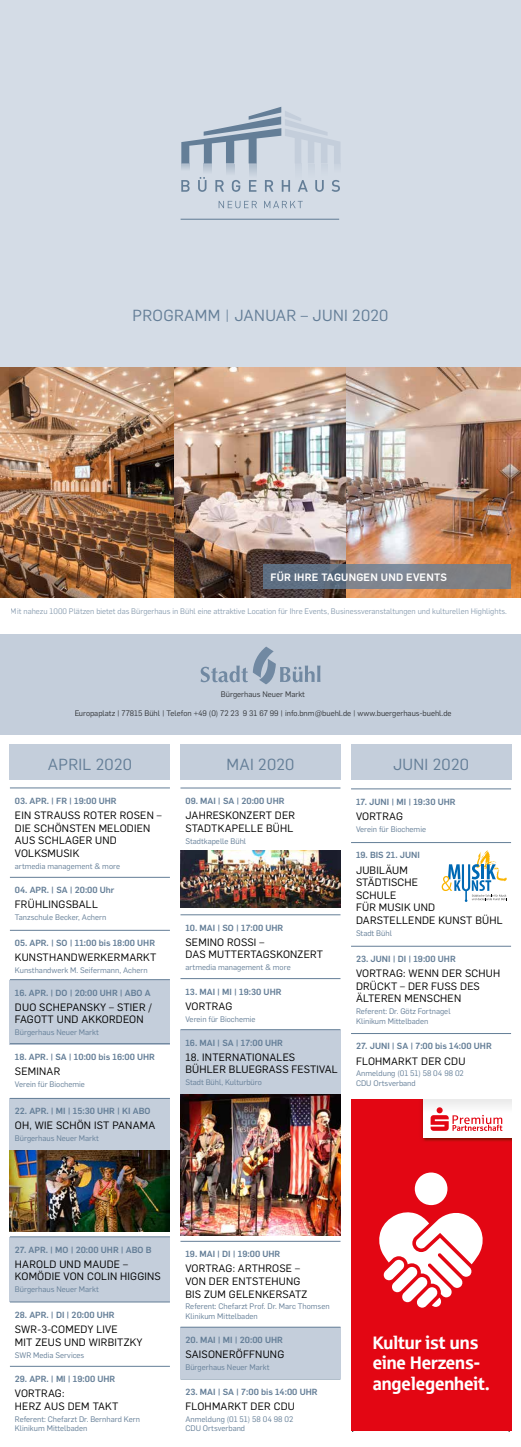
<style>
.page{position:relative;width:521px;height:1447px;background:#fff}
.page>*{position:absolute;margin:0;border:0;box-sizing:border-box;transform-origin:0 0}
.t1{font:18.11px/20.6px "Sparkasse Head";color:#fff}
.t2{font:15.75px "Flama";letter-spacing:.02em;color:#647e97}
.t3{font:10.5px/12.6px "Flama";letter-spacing:.02em;color:#000}
.t4{font:500 10.5px "Flama";letter-spacing:.02em;color:#fff}
.t5{font:500 8.75px "Flama";color:#647e97}
.t6{font:7.88px/9.5px "Flama";color:#647e97}
.t7{font:7.88px "Flama";color:#000}
.s1{font-weight:300}
</style>
<div class="page">
<div style="left:351px;top:1099px;width:160px;height:331px;background:#e30613"></div>
<img style="left:421px;top:1099px;width:2px;height:41px">
<img style="left:423px;top:1137px;width:88px;height:4px">
<div style="left:423px;top:1099px;width:88px;height:38px;background:linear-gradient(to right,#f8f8f8,#f8f8f8)"></div>
<svg style="left:431px;top:1107px;width:71px;height:23px;background:#f5b5b9"></svg>
<svg style="left:379px;top:1172px;width:104px;height:135px"></svg>
<svg style="left:508px;top:1099px;width:4px;height:3px"></svg>
<svg style="left:508px;top:1424px;width:4px;height:8px"></svg>
<div style="left:0;top:0;width:521px;height:367px;background:#d4dce6"></div>
<div style="left:0;top:634px;width:521px;height:100px;background:#c4cedb"></div>
<hr style="left:181px;top:219px;width:158px;height:1px;background:#647e97">
<svg style="left:219px;top:201px;width:84px;height:7px"></svg>
<svg style="left:181px;top:177px;width:159px;height:15px"></svg>
<div style="left:295px;top:164px;width:6px;height:22px;background:#d0d8e3"></div>
<svg style="left:181px;top:164px;width:8px;height:5px"></svg>
<svg style="left:181px;top:107px;width:159px;height:56px"></svg>
<svg style="left:204px;top:164px;width:8px;height:16px"></svg>
<svg style="left:226px;top:164px;width:8px;height:18px"></svg>
<svg style="left:249px;top:164px;width:8px;height:22px"></svg>
<div style="left:308px;top:164px;width:6px;height:18px;background:#cfd8e3"></div>
<div style="left:321px;top:164px;width:6px;height:16px;background:#d0d8e3"></div>
<div style="left:334px;top:164px;width:6px;height:12px;background:#d0d8e3"></div>
<svg style="left:201px;top:646px;width:119px;height:38px"></svg>
<img style="left:0;top:367px;width:521px;height:231px">
<svg style="left:263px;top:563px;width:247px;height:25px;background:#757b85"></svg>
<hr style="left:10px;top:787px;width:160px;height:1px;background:#647e97">
<hr style="left:10px;top:876px;width:160px;height:1px;background:#647e97">
<hr style="left:10px;top:929px;width:160px;height:1px;background:#647e97">
<hr style="left:180px;top:914px;width:160px;height:1px;background:#647e97">
<hr style="left:180px;top:978px;width:160px;height:1px;background:#647e97">
<div style="left:10px;top:979px;width:160px;height:65px;background:#c4cedb"></div>
<hr style="left:10px;top:979px;width:160px;height:1px;background:#647e97">
<hr style="left:10px;top:1043px;width:160px;height:1px;background:#647e97">
<div style="left:10px;top:1098px;width:160px;height:52px;background:#c4cedb"></div>
<hr style="left:10px;top:1097px;width:160px;height:1px;background:#647e97">
<div style="left:10px;top:1236px;width:160px;height:65px;background:#c4cedb"></div>
<hr style="left:10px;top:1236px;width:160px;height:1px;background:#647e97">
<hr style="left:10px;top:1301px;width:160px;height:1px;background:#647e97">
<hr style="left:10px;top:1365px;width:160px;height:1px;background:#647e97">
<hr style="left:180px;top:787px;width:160px;height:1px;background:#647e97">
<hr style="left:351px;top:788px;width:160px;height:1px;background:#647e97">
<hr style="left:351px;top:842px;width:160px;height:1px;background:#647e97">
<hr style="left:351px;top:945px;width:160px;height:1px;background:#647e97">
<hr style="left:351px;top:1032px;width:160px;height:1px;background:#647e97">
<div style="left:180px;top:1029px;width:160px;height:65px;background:#c4cedb"></div>
<hr style="left:180px;top:1029px;width:160px;height:1px;background:#647e97">
<hr style="left:180px;top:1378px;width:160px;height:1px;background:#647e97">
<div style="left:180px;top:1327px;width:160px;height:51px;background:#c4cedb"></div>
<hr style="left:180px;top:1326px;width:160px;height:1px;background:#647e97">
<hr style="left:180px;top:1240px;width:160px;height:1px;background:#647e97">
<div style="left:10px;top:744px;width:160px;height:35px;background:#c4cedb"></div>
<div style="left:180px;top:744px;width:160px;height:35px;background:#c4cedb"></div>
<div style="left:351px;top:744px;width:160px;height:35px;background:#c4cedb"></div>
<img style="left:180px;top:1094px;width:160px;height:141px">
<img style="left:180px;top:850px;width:160px;height:57px">
<svg style="left:442px;top:850px;width:65px;height:51px"></svg>
<img style="left:10px;top:1150px;width:160px;height:81px">
<h2 class="t2" style="left:133px;top:304px;width:257px">PROGRAMM <span class="s1">|</span> JANUAR – JUNI 2020</h2>
<h3 class="t4" style="left:270px;top:569px;width:178px">FÜR IHRE TAGUNGEN UND EVENTS</h3>
<p class="t6" style="left:11px;top:605px;width:497px">Mit nahezu 1000 Plätzen bietet das Bürgerhaus in Bühl eine attraktive Location für Ihre Events, Businessveranstaltungen und kulturellen Highlights.</p>
<p class="t7" style="left:221px;top:688px;width:85px">Bürgerhaus Neuer Markt</p>
<p class="t7" style="left:74px;top:707px;width:379px">Europaplatz | 77815 Bühl | Telefon +49 (0) 72 23 9 31 67 99 | info.bnm@buehl.de | www.buergerhaus-buehl.de</p>
<h2 class="t2" style="left:48px;top:753px;width:86px">APRIL 2020</h2>
<h2 class="t2" style="left:226px;top:753px;width:69px">MAI 2020</h2>
<h2 class="t2" style="left:393px;top:753px;width:77px">JUNI 2020</h2>
<p class="t5" style="left:15px;top:794px;width:103px">03. APR. | FR | 19:00 UHR</p>
<h3 class="t3" style="left:15px;top:808px;width:148px">EIN STRAUSS ROTER ROSEN –<br>DIE SCHÖNSTEN MELODIEN<br>AUS SCHLAGER UND<br>VOLKSMUSIK</h3>
<p class="t6" style="left:15px;top:860px;width:107px">artmedia management &amp; more</p>
<p class="t5" style="left:15px;top:883px;width:101px">04. APR. | SA | 20:00 Uhr</p>
<h3 class="t3" style="left:15px;top:897px;width:85px">FRÜHLINGSBALL</h3>
<p class="t6" style="left:15px;top:912px;width:93px">Tanzschule Becker, Achern</p>
<p class="t5" style="left:15px;top:936px;width:142px">05. APR. | SO | 11:00 bis 18:00 UHR</p>
<h3 class="t3" style="left:15px;top:950px;width:143px">KUNSTHANDWERKERMARKT</h3>
<p class="t6" style="left:15px;top:965px;width:134px">Kunsthandwerk M. Seifermann, Achern</p>
<p class="t5" style="left:15px;top:985px;width:137px">16. APR. | DO | 20:00 UHR | ABO A</p>
<h3 class="t3" style="left:15px;top:999px;width:139px">DUO SCHEPANSKY – STIER /<br>FAGOTT UND AKKORDEON</h3>
<p class="t6" style="left:15px;top:1026px;width:85px">Bürgerhaus Neuer Markt</p>
<p class="t5" style="left:15px;top:1049px;width:142px">18. APR. | SA | 10:00 bis 16:00 UHR</p>
<h3 class="t3" style="left:15px;top:1063px;width:47px">SEMINAR</h3>
<p class="t6" style="left:15px;top:1078px;width:72px">Verein für Biochemie</p>
<p class="t5" style="left:15px;top:1104px;width:137px">22. APR. | MI | 15:30 UHR | KI ABO</p>
<h3 class="t3" style="left:15px;top:1118px;width:142px">OH, WIE SCHÖN IST PANAMA</h3>
<p class="t6" style="left:15px;top:1133px;width:85px">Bürgerhaus Neuer Markt</p>
<p class="t5" style="left:185px;top:794px;width:100px">09. MAI | SA | 20:00 UHR</p>
<h3 class="t3" style="left:185px;top:808px;width:111px">JAHRESKONZERT DER<br>STADTKAPELLE BÜHL</h3>
<p class="t6" style="left:185px;top:835px;width:62px">Stadtkapelle Bühl</p>
<p class="t5" style="left:185px;top:921px;width:99px">10. MAI | SO | 17:00 UHR</p>
<h3 class="t3" style="left:185px;top:934px;width:139px">SEMINO ROSSI –<br>DAS MUTTERTAGSKONZERT</h3>
<p class="t6" style="left:185px;top:962px;width:107px">artmedia management &amp; more</p>
<p class="t5" style="left:185px;top:984px;width:97px">13. MAI | MI | 19:30 UHR</p>
<h3 class="t3" style="left:185px;top:998px;width:49px">VORTRAG</h3>
<p class="t6" style="left:185px;top:1013px;width:72px">Verein für Biochemie</p>
<p class="t5" style="left:185px;top:1035px;width:99px">16. MAI | SA | 17:00 UHR</p>
<h3 class="t3" style="left:185px;top:1049px;width:154px">18. INTERNATIONALES<br>BÜHLER BLUEGRASS FESTIVAL</h3>
<p class="t6" style="left:185px;top:1076px;width:78px">Stadt Bühl, Kulturbüro</p>
<p class="t5" style="left:356px;top:795px;width:101px">17. JUNI | MI | 19:30 UHR</p>
<h3 class="t3" style="left:356px;top:809px;width:49px">VORTRAG</h3>
<p class="t6" style="left:356px;top:823px;width:72px">Verein für Biochemie</p>
<p class="t5" style="left:356px;top:848px;width:65px">19. BIS 21. JUNI</p>
<h3 class="t3" style="left:356px;top:862px;width:148px">JUBILÄUM<br>STÄDTISCHE<br>SCHULE<br>FÜR MUSIK UND<br>DARSTELLENDE KUNST BÜHL</h3>
<p class="t6" style="left:356px;top:927px;width:37px">Stadt Bühl</p>
<p class="t5" style="left:356px;top:952px;width:101px">23. JUNI | DI | 19:00 UHR</p>
<h3 class="t3" style="left:356px;top:966px;width:146px">VORTRAG: WENN DER SCHUH<br>DRÜCKT – DER FUSS DES<br>ÄLTEREN MENSCHEN</h3>
<p class="t6" style="left:356px;top:1006px;width:96px">Referent: Dr. Götz Fortnagel<br>Klinikum Mittelbaden</p>
<p class="t5" style="left:356px;top:1039px;width:137px">27. JUNI | SA | 7:00 bis 14:00 UHR</p>
<h3 class="t3" style="left:356px;top:1053px;width:111px">FLOHMARKT DER CDU</h3>
<p class="t6" style="left:356px;top:1068px;width:109px">Anmeldung (01 51) 58 04 98 02<br>CDU Ortsverband</p>
<p class="t5" style="left:15px;top:1242px;width:138px">27. APR. | MO | 20:00 UHR | ABO B</p>
<h3 class="t3" style="left:15px;top:1256px;width:148px">HAROLD UND MAUDE –<br>KOMÖDIE VON COLIN HIGGINS</h3>
<p class="t6" style="left:15px;top:1284px;width:85px">Bürgerhaus Neuer Markt</p>
<p class="t5" style="left:15px;top:1308px;width:101px">28. APR. | DI | 20:00 UHR</p>
<h3 class="t3" style="left:15px;top:1321px;width:129px">SWR-3-COMEDY LIVE<br>MIT ZEUS UND WIRBITZKY</h3>
<p class="t6" style="left:15px;top:1349px;width:71px">SWR Media Services</p>
<p class="t5" style="left:15px;top:1372px;width:102px">29. APR. | MI | 19:00 UHR</p>
<h3 class="t3" style="left:15px;top:1386px;width:105px">VORTRAG:<br>HERZ AUS DEM TAKT</h3>
<p class="t6" style="left:15px;top:1413px;width:127px">Referent: Chefarzt Dr. Bernhard Kern<br>Klinikum Mittelbaden</p>
<p class="t5" style="left:185px;top:1247px;width:96px">19. MAI | DI | 19:00 UHR</p>
<h3 class="t3" style="left:185px;top:1261px;width:123px">VORTRAG: ARTHROSE –<br>VON DER ENTSTEHUNG<br>BIS ZUM GELENKERSATZ</h3>
<p class="t6" style="left:185px;top:1301px;width:146px">Referent: Chefarzt Prof. Dr. Marc Thomsen<br>Klinikum Mittelbaden</p>
<p class="t5" style="left:185px;top:1333px;width:99px">20. MAI | MI | 20:00 UHR</p>
<h3 class="t3" style="left:185px;top:1347px;width:100px">SAISONERÖFFNUNG</h3>
<p class="t6" style="left:185px;top:1361px;width:85px">Bürgerhaus Neuer Markt</p>
<p class="t5" style="left:185px;top:1385px;width:134px">23. MAI | SA | 7:00 bis 14:00 UHR</p>
<h3 class="t3" style="left:185px;top:1398px;width:111px">FLOHMARKT DER CDU</h3>
<p class="t6" style="left:185px;top:1413px;width:109px">Anmeldung (01 51) 58 04 98 02<br>CDU Ortsverband</p>
<h1 class="t1" style="left:373px;top:1331px;width:118px">Kultur ist uns eine Herzens&shy;angelegenheit.</h1>
</div>
